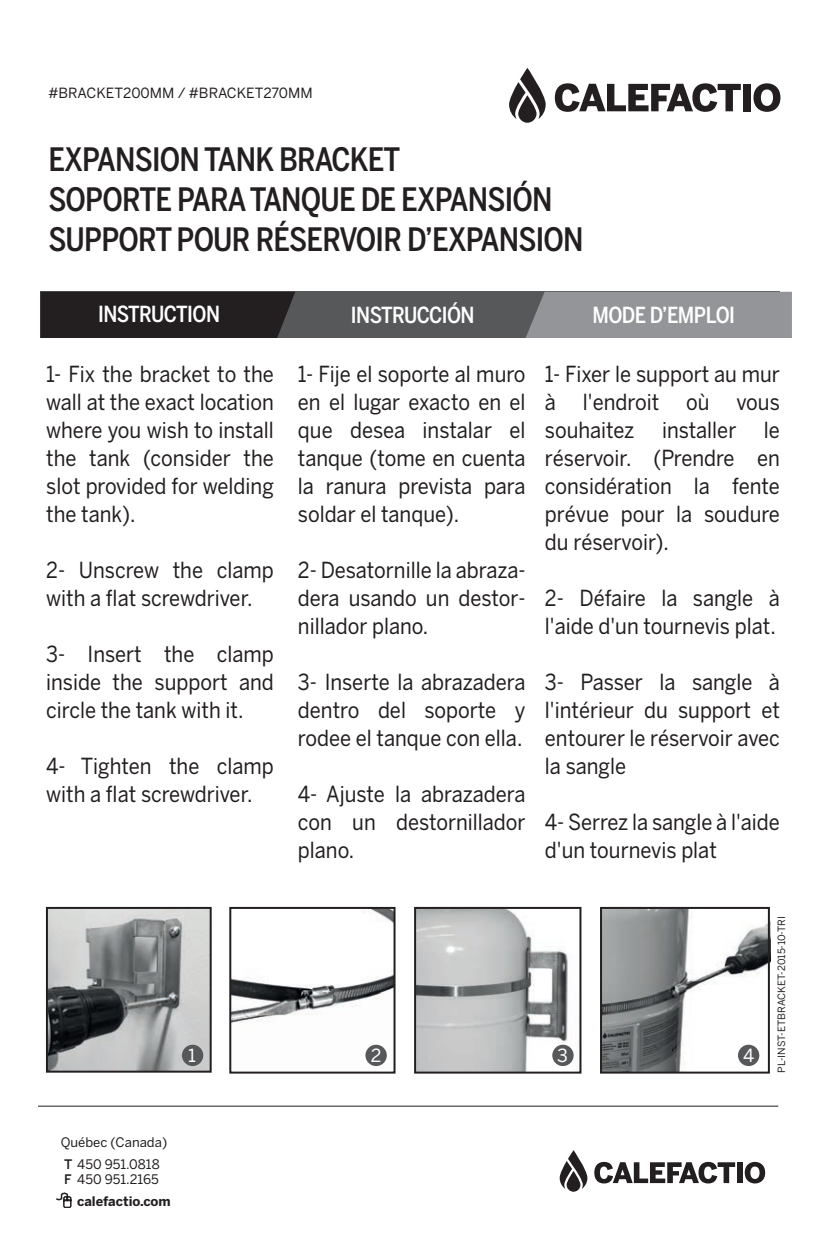
<style>
.page{position:relative;width:830px;height:1260px;background:#fff}
.page>*{position:absolute;margin:0;border:0;box-sizing:border-box;transform-origin:0 0}
.t1{font:500 32px/40px "Benton Sans Cond";letter-spacing:-.025em;color:#231f20}
.t2{font:22px/28px "Benton Sans";color:#231f20;text-align:justify;scale:.91 1}
.t3{font:500 22px "Benton Sans Cond";letter-spacing:-.025em;color:#fff}
.t4{font:18px "Benton Sans";color:#fff}
.t5{font:14px "Benton Sans";color:#231f20}
.t6{font:13px/21.8px "Benton Sans";color:#231f20}
.t7{font:700 13px/21.8px "Benton Sans";color:#231f20}
.t8{font:10px "Benton Sans";color:#231f20}
.s1{font-weight:500}
.s2{font-weight:400}
</style>
<div class="page">
<img style="left:417px;top:910px;width:155px;height:161px">
<svg style="left:518px;top:95px;width:19px;height:28px"></svg>
<svg style="left:509px;top:68px;width:37px;height:51px"></svg>
<svg style="left:555px;top:83px;width:186px;height:29px"></svg>
<div style="left:744px;top:84px;width:7px;height:27px;background:#231f20"></div>
<svg style="left:753px;top:83px;width:27px;height:29px"></svg>
<svg style="left:56px;top:1192px;width:16px;height:16px"></svg>
<hr style="left:38px;top:1106px;width:740px;height:1px;background:#231f20">
<svg style="left:567px;top:1171px;width:13px;height:21px"></svg>
<svg style="left:560px;top:1150px;width:27px;height:39px"></svg>
<svg style="left:594px;top:1162px;width:141px;height:21px"></svg>
<div style="left:737px;top:1162px;width:6px;height:21px;background:#231f20"></div>
<svg style="left:745px;top:1162px;width:20px;height:21px"></svg>
<div style="left:40px;top:292px;width:740px;height:46px;background:#57585a"></div>
<div style="left:40px;top:292px;width:255px;height:46px;background:#231f20"></div>
<div style="left:526px;top:292px;width:266px;height:46px;background:#939598"></div>
<img style="left:232px;top:910px;width:161px;height:157px">
<img style="left:603px;top:910px;width:168px;height:161px">
<div style="left:229px;top:907px;width:167px;height:167px;border:2px solid #231f20"></div>
<div style="left:600px;top:907px;width:170px;height:167px;border:2px solid #231f20"></div>
<img style="left:49px;top:910px;width:160px;height:160px">
<div style="left:46px;top:907px;width:166px;height:166px;border:2px solid #231f20"></div>
<div style="left:182px;top:1045px;width:21px;height:21px;background:#57585a;border-radius:50%"></div>
<div style="left:365px;top:1045px;width:22px;height:21px;background:#57585a;border-radius:50%"></div>
<div style="left:552px;top:1045px;width:22px;height:21px;background:#57585a;border-radius:50%"></div>
<div style="left:738px;top:1045px;width:21px;height:21px;background:#57585a;border-radius:50%"></div>
<div style="left:414px;top:907px;width:167px;height:167px;border:2px solid #231f20"></div>
<p class="t5" style="left:49px;top:84px;width:266px">#BRACKET200MM / #BRACKET270MM</p>
<h1 class="t1" style="left:49px;top:139px;width:537px">EXPANSION TANK BRACKET<br>SOPORTE PARA TANQUE DE EXPANSIÓN<br>SUPPORT POUR RÉSERVOIR D’EXPANSION</h1>
<p class="t3" style="left:98px;top:301px;width:124px">INSTRUCTION</p>
<p class="t3" style="left:351px;top:302px;width:125px">INSTRUCCIÓN</p>
<p class="t3" style="left:592px;top:302px;width:144px">MODE D’EMPLOI</p>
<p class="t2" style="left:46px;top:360px;width:252px">1- Fix the bracket to the wall at the exact location where you wish to install the tank (consider the slot provided for welding the tank).</p>
<p class="t2" style="left:46px;top:556px;width:252px">2- Unscrew the clamp with a flat screwdriver.</p>
<p class="t2" style="left:46px;top:640px;width:252px">3- Insert the clamp inside the support and circle the tank with it.</p>
<p class="t2" style="left:46px;top:752px;width:252px">4- Tighten the clamp with a flat screwdriver.</p>
<p class="t2" style="left:298px;top:360px;width:252px">1- Fije el soporte al muro en el lugar exacto en el que desea instalar el tanque (tome en cuenta la ranura prevista para soldar el tanque).</p>
<p class="t2" style="left:298px;top:556px;width:252px">2- Desatornille la abraza&shy;dera usando un destor&shy;nillador plano.</p>
<p class="t2" style="left:298px;top:668px;width:252px">3- Inserte la abrazadera dentro del soporte y rodee el tanque con ella.</p>
<p class="t2" style="left:298px;top:780px;width:252px">4- Ajuste la abrazadera con un destornillador plano.</p>
<p class="t2" style="left:545px;top:360px;width:260px">1- Fixer le support au mur à l'endroit où vous souhaitez</p>
<p class="t2" style="left:545px;top:416px;width:260px;text-indent:219px">le réservoir. (Prendre en considération la fente prévue pour la soudure du réservoir).</p>
<p class="t2" style="left:545px;top:584px;width:260px">2- Défaire la sangle à l'aide d'un tournevis plat.</p>
<p class="t2" style="left:545px;top:668px;width:260px">3- Passer la sangle à l'intérieur du support et entourer le réservoir avec la sangle</p>
<p class="t2" style="left:545px;top:808px;width:260px">4- Serrez la sangle à l'aide d'un tournevis plat</p>
<p class="t2" style="left:662px;top:416px;width:83px">installer</p>
<p class="t4" style="left:188px;top:1045px;width:9px">1</p>
<p class="t4" style="left:371px;top:1045px;width:12px">2</p>
<p class="t4" style="left:557px;top:1045px;width:12px">3</p>
<p class="t4" style="left:743px;top:1045px;width:13px">4</p>
<p class="t8" style="left:776px;top:1073px;width:158px;rotate:-90deg">PL-INST-ETBRACKET-2015-10-TRI</p>
<p class="t6" style="left:61px;top:1131px;width:108px">Québec (Canada)<br><span class="s1">T</span> 450 951.0818</p>
<p class="t7" style="left:77px;top:1168px;width:95px;text-indent:-13px"><span class="s1">F</span> <span class="s2">450 951.2165 </span>calefactio.com</p>
</div>
